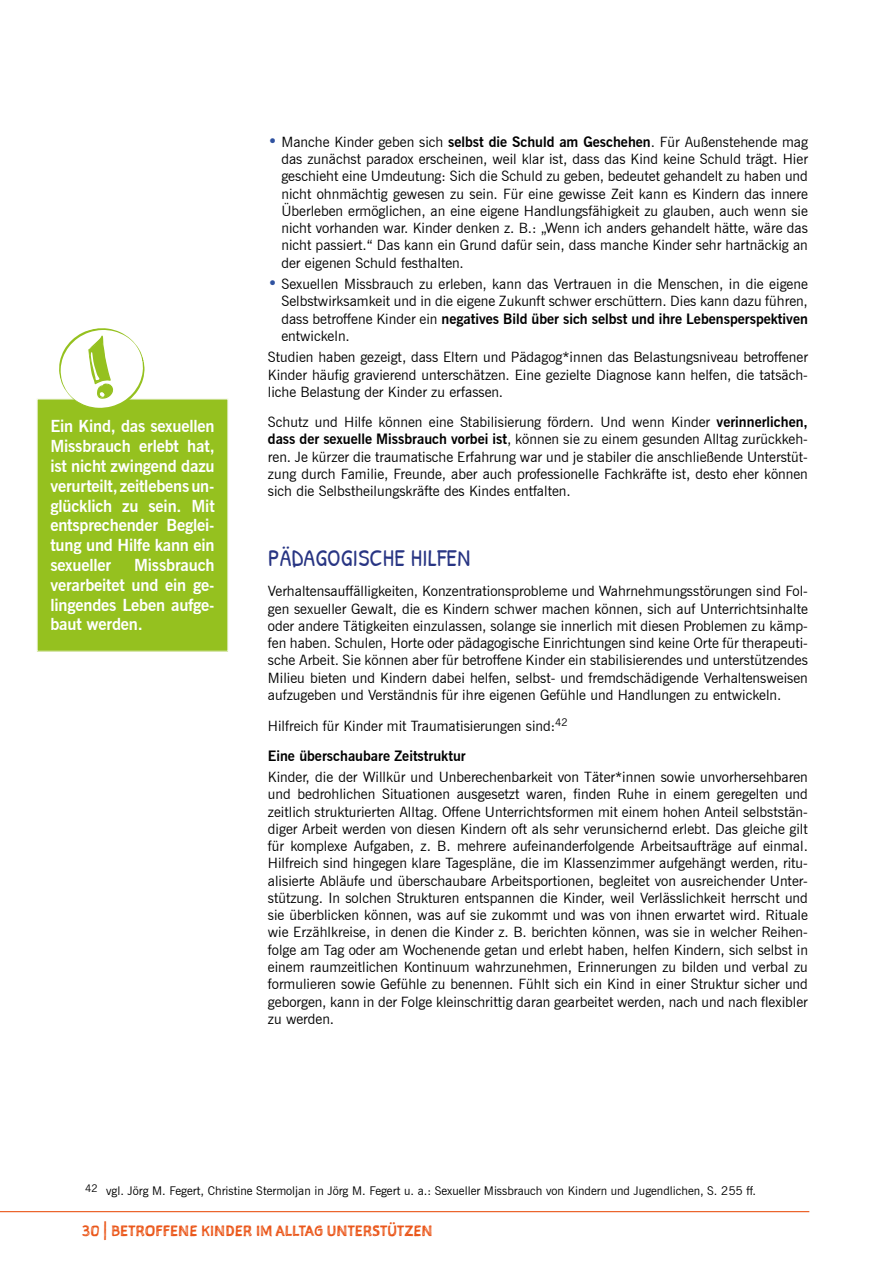
<style>
.page{position:relative;width:893px;height:1263px;background:#fff}
.page>*{position:absolute;margin:0;border:0;box-sizing:border-box;transform-origin:0 0}
.t1{font:24px "Patrick Hand";letter-spacing:.01em;color:#283583}
.t2{font:700 16.5px/19.8px "News Gothic BT";letter-spacing:-.01em;color:#fff;text-align:justify}
.t3{font:14.25px/17.2px "News Gothic BT";color:#000;text-align:justify}
.t4{font:14.25px "Sketchnote Square";color:#ea5619}
.t5{font:12px "News Gothic BT";color:#000}
.s1{font-weight:700;font-size:16.5px;color:#2f52a0}
.s2{font-weight:700}
</style>
<div class="page">
<hr style="left:0;top:1211px;width:809px;height:1px;background:#ea5619">
<div style="left:37px;top:398px;width:192px;height:254px;background:#95c11f"></div>
<svg style="left:56px;top:328px;width:91px;height:84px"></svg>
<p class="t2" style="left:50px;top:416px;width:166px">Ein Kind, das sexuellen Missbrauch erlebt hat, ist nicht zwingend dazu verurteilt, zeitlebens un&shy;glücklich zu sein. Mit entsprechender Beglei&shy;tung und Hilfe kann ein sexueller</p>
<p class="t2" style="left:50px;top:555px;width:166px;text-indent:84px">Missbrauch verarbeitet und ein ge&shy;lingendes Leben aufge&shy;baut werden.</p>
<p class="t3" style="left:281px;top:133px;width:528px;text-indent:-14px"><span class="s1">•</span> Manche Kinder geben sich <span class="s2">selbst die Schuld am Geschehen</span>. Für Außenstehende mag das zunächst paradox erscheinen, weil klar ist, dass das Kind keine Schuld trägt. Hier geschieht eine Umdeutung: Sich die Schuld zu geben, bedeutet gehandelt zu haben und nicht ohnmächtig gewesen zu sein. Für eine gewisse Zeit kann es Kindern das innere Überleben ermöglichen, an eine eigene Handlungsfähigkeit zu glauben, auch wenn sie nicht vorhanden war. Kinder denken z. B.: „Wenn ich anders gehandelt hätte, wäre das nicht passiert.“ Das kann ein Grund dafür sein, dass manche Kinder sehr hartnäckig an der eigenen Schuld festhalten.</p>
<p class="t3" style="left:281px;top:275px;width:528px;text-indent:-14px"><span class="s1">•</span> Sexuellen Missbrauch zu erleben, kann das Vertrauen in die Menschen, in die eigene Selbstwirksamkeit und in die eigene Zukunft schwer erschüttern. Dies kann dazu führen, dass betroffene Kinder ein <span class="s2">negatives Bild über sich selbst und ihre Lebensperspektiven </span>entwickeln.</p>
<p class="t3" style="left:268px;top:349px;width:542px">Studien haben gezeigt, dass Eltern und Pädagog*innen das Belastungsniveau betroffener Kinder häufig gravierend unterschätzen. Eine gezielte Diagnose kann helfen, die tatsäch&shy;liche Belastung der Kinder zu erfassen.</p>
<p class="t3" style="left:268px;top:413px;width:542px">Schutz und Hilfe können eine Stabilisierung fördern. Und wenn Kinder <span class="s2">verinnerlichen, dass der sexuelle Missbrauch vorbei ist</span>, können sie zu einem gesunden Alltag zurückkeh&shy;ren. Je kürzer die traumatische Erfahrung war und je stabiler die anschließende Unterstüt&shy;zung durch Familie, Freunde, aber auch professionelle Fachkräfte ist, desto eher können sich die Selbstheilungskräfte des Kindes entfalten.</p>
<h1 class="t1" style="left:268px;top:541px;width:204px">PÄDAGOGISCHE HILFEN</h1>
<p class="t3" style="left:268px;top:582px;width:542px">Verhaltensauffälligkeiten, Konzentrationsprobleme und Wahrnehmungsstörungen sind Fol&shy;gen sexueller Gewalt, die es Kindern schwer machen können, sich auf Unterrichtsinhalte oder andere Tätigkeiten einzulassen, solange sie innerlich mit diesen Problemen zu kämp&shy;fen haben. Schulen, Horte oder pädagogische Einrichtungen sind keine Orte für therapeuti&shy;sche Arbeit. Sie können aber für betroffene Kinder ein stabilisierendes und unterstützendes Milieu bieten und Kindern dabei helfen, selbst- und fremdschädigende Verhaltensweisen aufzugeben und Verständnis für ihre eigenen Gefühle und Handlungen zu entwickeln.</p>
<p class="t3" style="left:268px;top:710px;width:302px;line-height:30px">Hilfreich für Kinder mit Traumatisierungen sind:<sup>42<br></sup><span class="s2">Eine überschaubare Zeitstruktur</span></p>
<p class="t3" style="left:268px;top:768px;width:542px">Kinder, die der Willkür und Unberechenbarkeit von Täter*innen sowie unvorhersehbaren und bedrohlichen Situationen ausgesetzt waren, finden Ruhe in einem geregelten und zeitlich strukturierten Alltag. Offene Unterrichtsformen mit einem hohen Anteil selbststän&shy;diger Arbeit werden von diesen Kindern oft als sehr verunsichernd erlebt. Das gleiche gilt für komplexe Aufgaben, z. B. mehrere aufeinanderfolgende Arbeitsaufträge auf einmal.<br>Hilfreich sind hingegen klare Tagespläne, die im Klassenzimmer aufgehängt werden, ritu&shy;alisierte Abläufe und überschaubare Arbeitsportionen, begleitet von ausreichender Unter&shy;stützung. In solchen Strukturen entspannen die Kinder, weil Verlässlichkeit herrscht und sie überblicken können, was auf sie zukommt und was von ihnen erwartet wird. Rituale wie Erzählkreise, in denen die Kinder z. B. berichten können, was sie in welcher Reihen&shy;folge am Tag oder am Wochenende getan und erlebt haben, helfen Kindern, sich selbst in einem raumzeitlichen Kontinuum wahrzunehmen, Erinnerungen zu bilden und verbal zu formulieren sowie Gefühle zu benennen. Fühlt sich ein Kind in einer Struktur sicher und geborgen, kann in der Folge kleinschrittig daran gearbeitet werden, nach und nach flexibler zu werden.</p>
<p class="t5" style="left:85px;top:1183px;width:672px"><sup>42</sup> vgl. Jörg M. Fegert, Christine Stermoljan in Jörg M. Fegert u. a.: Sexueller Missbrauch von Kindern und Jugendlichen, S. 255 ff.</p>
<p class="t4" style="left:82px;top:1221px;width:352px">30 | BETROFFENE KINDER IM ALLTAG UNTERSTÜTZEN</p>
</div>
